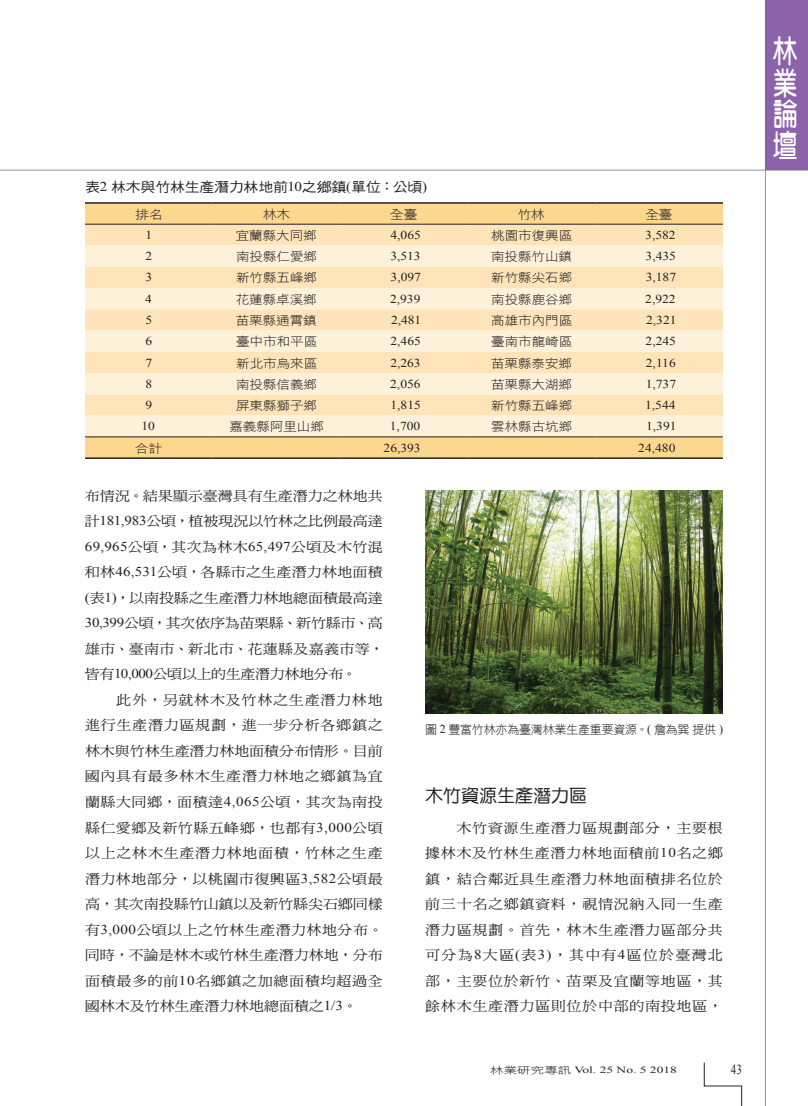
<style>
.page{position:relative;width:808px;height:1106px;background:#fff}
.page>*{position:absolute;margin:0;border:0;box-sizing:border-box;transform-origin:0 0}
.t1{font:31.5px/31.5px "DF Yuan W7 WINP BF";color:#fff;text-align:justify;scale:.77 1}
._02-內文中標標準{font:18px "DF Yuan W5 WINP BF";color:#231f20}
.t2{font:13.8px "Times New Roman";color:#231f20;scale:.8 1}
._01內文{font:13.5px/25.5px "DF Ming W5 WINP BF";letter-spacing:.025em;color:#231f20;text-align:justify;scale:1.11 1}
._11-表格-標題{font:13.5px "DF Hei W5 WINP BF";letter-spacing:-.015em;color:#231f20;scale:1.11 1}
._22-表格-內文{font:12.15px "DF Hei W3 WINP BF";color:#231f20;scale:1.11 1}
._22-表格-內文-2{font:12.15px "Times New Roman";color:#231f20;scale:1.11 1}
._06圖說{font:12px "DF Hei W3 WINP BF";letter-spacing:-.015em;color:#231f20}
.t3{font:9.45px "Times New Roman";color:#231f20;scale:1.43 1}
.s1{font-family:"Times New Roman"}
.s2{font-family:"DF Hei W3 WINP BF"}
</style>
<div class="page">
<hr style="left:0;top:170px;width:808px;height:1px;background:#6c6d70">
<hr style="left:765px;top:0;width:1px;height:1106px;background:#6c6d70">
<svg style="left:704px;top:1062px;width:38px;height:44px"></svg>
<div style="left:766px;top:0;width:42px;height:170px;background:#8c62aa"></div>
<div style="left:85px;top:204px;width:638px;height:253px;background:#fed78f"></div>
<div style="left:85px;top:225px;width:638px;height:20px;background:#fee4b8"></div>
<svg style="left:85px;top:245px;width:638px;height:191px;fill:#fef1d9"></svg>
<hr style="left:85px;top:224px;width:128px;height:1px;background:#231f20">
<hr style="left:213px;top:224px;width:127px;height:1px;background:#231f20">
<hr style="left:340px;top:224px;width:128px;height:1px;background:#231f20">
<hr style="left:468px;top:224px;width:127px;height:1px;background:#231f20">
<hr style="left:595px;top:224px;width:128px;height:1px;background:#231f20">
<hr style="left:85px;top:436px;width:128px;height:1px;background:#231f20">
<hr style="left:213px;top:436px;width:127px;height:1px;background:#231f20">
<hr style="left:340px;top:436px;width:128px;height:1px;background:#231f20">
<hr style="left:468px;top:436px;width:127px;height:1px;background:#231f20">
<hr style="left:595px;top:436px;width:128px;height:1px;background:#231f20">
<hr style="left:85px;top:202px;width:128px;height:2px;background:#231f20">
<hr style="left:213px;top:202px;width:127px;height:2px;background:#231f20">
<hr style="left:340px;top:202px;width:128px;height:2px;background:#231f20">
<hr style="left:468px;top:202px;width:127px;height:2px;background:#231f20">
<hr style="left:595px;top:202px;width:128px;height:2px;background:#231f20">
<hr style="left:85px;top:457px;width:128px;height:2px;background:#231f20">
<hr style="left:213px;top:457px;width:127px;height:2px;background:#231f20">
<hr style="left:340px;top:457px;width:128px;height:2px;background:#231f20">
<hr style="left:468px;top:457px;width:127px;height:2px;background:#231f20">
<hr style="left:595px;top:457px;width:128px;height:2px;background:#231f20">
<img style="left:425px;top:490px;width:298px;height:223px">
<p class="_11-表格-標題" style="left:85px;top:180px;width:310px">表<span class="s1">2</span> 林木與竹林生產潛力林地前<span class="s1">10</span>之鄉鎮<span class="s1">(</span>單位：公頃<span class="s1">)</span></p>
<p class="_22-表格-內文" style="left:136px;top:208px;width:26px">排名</p>
<p class="_22-表格-內文" style="left:263px;top:208px;width:26px">林木</p>
<p class="_22-表格-內文" style="left:390px;top:208px;width:26px">全臺</p>
<p class="_22-表格-內文" style="left:518px;top:208px;width:26px">竹林</p>
<p class="_22-表格-內文" style="left:645px;top:208px;width:26px">全臺</p>
<p class="_22-表格-內文-2" style="left:145px;top:227px;width:8px">1</p>
<p class="_22-表格-內文" style="left:236px;top:229px;width:74px">宜蘭縣大同鄉</p>
<p class="_22-表格-內文-2" style="left:390px;top:227px;width:29px">4,065</p>
<p class="_22-表格-內文" style="left:491px;top:229px;width:74px">桃園市復興區</p>
<p class="_22-表格-內文-2" style="left:645px;top:227px;width:29px">3,582</p>
<p class="_22-表格-內文-2" style="left:145px;top:248px;width:8px">2</p>
<p class="_22-表格-內文" style="left:236px;top:250px;width:74px">南投縣仁愛鄉</p>
<p class="_22-表格-內文-2" style="left:390px;top:248px;width:29px">3,513</p>
<p class="_22-表格-內文" style="left:491px;top:250px;width:74px">南投縣竹山鎮</p>
<p class="_22-表格-內文-2" style="left:646px;top:248px;width:29px">3,435</p>
<p class="_22-表格-內文-2" style="left:145px;top:269px;width:8px">3</p>
<p class="_22-表格-內文" style="left:236px;top:272px;width:74px">新竹縣五峰鄉</p>
<p class="_22-表格-內文-2" style="left:391px;top:269px;width:29px">3,097</p>
<p class="_22-表格-內文" style="left:491px;top:272px;width:74px">新竹縣尖石鄉</p>
<p class="_22-表格-內文-2" style="left:646px;top:269px;width:29px">3,187</p>
<p class="_22-表格-內文-2" style="left:145px;top:290px;width:8px">4</p>
<p class="_22-表格-內文" style="left:236px;top:293px;width:74px">花蓮縣卓溪鄉</p>
<p class="_22-表格-內文-2" style="left:390px;top:290px;width:29px">2,939</p>
<p class="_22-表格-內文" style="left:491px;top:293px;width:74px">南投縣鹿谷鄉</p>
<p class="_22-表格-內文-2" style="left:645px;top:290px;width:29px">2,922</p>
<p class="_22-表格-內文-2" style="left:145px;top:312px;width:8px">5</p>
<p class="_22-表格-內文" style="left:236px;top:314px;width:74px">苗栗縣通霄鎮</p>
<p class="_22-表格-內文-2" style="left:391px;top:312px;width:29px">2,481</p>
<p class="_22-表格-內文" style="left:491px;top:314px;width:74px">高雄市內門區</p>
<p class="_22-表格-內文-2" style="left:646px;top:312px;width:29px">2,321</p>
<p class="_22-表格-內文-2" style="left:146px;top:333px;width:8px">6</p>
<p class="_22-表格-內文" style="left:236px;top:335px;width:74px">臺中市和平區</p>
<p class="_22-表格-內文-2" style="left:390px;top:333px;width:29px">2,465</p>
<p class="_22-表格-內文" style="left:491px;top:335px;width:74px">臺南市龍崎區</p>
<p class="_22-表格-內文-2" style="left:646px;top:333px;width:29px">2,245</p>
<p class="_22-表格-內文-2" style="left:145px;top:354px;width:8px">7</p>
<p class="_22-表格-內文" style="left:236px;top:357px;width:74px">新北市烏來區</p>
<p class="_22-表格-內文-2" style="left:390px;top:354px;width:29px">2,263</p>
<p class="_22-表格-內文" style="left:491px;top:357px;width:74px">苗栗縣泰安鄉</p>
<p class="_22-表格-內文-2" style="left:646px;top:354px;width:28px">2,116</p>
<p class="_22-表格-內文-2" style="left:146px;top:375px;width:8px">8</p>
<p class="_22-表格-內文" style="left:236px;top:378px;width:74px">南投縣信義鄉</p>
<p class="_22-表格-內文-2" style="left:390px;top:375px;width:29px">2,056</p>
<p class="_22-表格-內文" style="left:491px;top:378px;width:74px">苗栗縣大湖鄉</p>
<p class="_22-表格-內文-2" style="left:646px;top:375px;width:29px">1,737</p>
<p class="_22-表格-內文-2" style="left:145px;top:397px;width:8px">9</p>
<p class="_22-表格-內文" style="left:236px;top:399px;width:74px">屏東縣獅子鄉</p>
<p class="_22-表格-內文-2" style="left:390px;top:397px;width:29px">1,815</p>
<p class="_22-表格-內文" style="left:491px;top:399px;width:74px">新竹縣五峰鄉</p>
<p class="_22-表格-內文-2" style="left:645px;top:397px;width:29px">1,544</p>
<p class="_22-表格-內文-2" style="left:141px;top:418px;width:14px">10</p>
<p class="_22-表格-內文" style="left:229px;top:420px;width:87px">嘉義縣阿里山鄉</p>
<p class="_22-表格-內文-2" style="left:390px;top:418px;width:29px">1,700</p>
<p class="_22-表格-內文" style="left:491px;top:420px;width:74px">雲林縣古坑鄉</p>
<p class="_22-表格-內文-2" style="left:646px;top:418px;width:29px">1,391</p>
<p class="_22-表格-內文" style="left:135px;top:442px;width:26px">合計</p>
<p class="_22-表格-內文-2" style="left:384px;top:439px;width:35px">26,393</p>
<p class="_22-表格-內文-2" style="left:638px;top:439px;width:35px">24,480</p>
<p class="_01內文" style="left:85px;top:483px;width:271px">布情況。結果顯示臺灣具有生產潛力之林地共計<span class="s1">181,983</span>公頃，植被現況以竹林之比例最高達<span class="s1">69,965</span>公頃，其次為林木<span class="s1">65,497</span>公頃及木竹混和林<span class="s1">46,531</span>公頃，各縣市之生產潛力林地面積<span class="s1">(</span>表<span class="s1">1)</span>，以南投縣之生產潛力林地總面積最高達<span class="s1">30,399</span>公頃，其次依序為苗栗縣、新竹縣市、高雄市、臺南市、新北市、花蓮縣及嘉義市等，皆有<span class="s1">10,000</span>公頃以上的生產潛力林地分布。</p>
<p class="_01內文" style="left:85px;top:687px;width:270px;text-indent:31px">此外，另就林木及竹林之生產潛力林地進行生產潛力區規劃，進一步分析各鄉鎮之林木與竹林生產潛力林地面積分布情形。目前國內具有最多林木生產潛力林地之鄉鎮為宜蘭縣大同鄉，面積達<span class="s1">4,065</span>公頃，其次為南投縣仁愛鄉及新竹縣五峰鄉，也都有<span class="s1">3,000</span>公頃以上之林木生產潛力林地面積，竹林之生產潛力林地部分，以桃園市復興區<span class="s1">3,582</span>公頃最高，其次南投縣竹山鎮以及新竹縣尖石鄉同樣有<span class="s1">3,000</span>公頃以上之竹林生產潛力林地分布。同時，不論是林木或竹林生產潛力林地，分布面積最多的前<span class="s1">10</span>名鄉鎮之加總面積均超過全國林木及竹林生產潛力林地總面積之<span class="s1">1/3</span>。</p>
<p class="_06圖說" style="left:425px;top:723px;width:299px">圖 <span class="s1">2</span> 豐富竹林亦為臺灣林業生產重要資源。<span class="s1">(</span> 詹為巽提供 <span class="s1">)</span></p>
<p class="_02-內文中標標準" style="left:425px;top:787px;width:163px">木竹資源生產潛力區</p>
<p class="_01內文" style="left:425px;top:814px;width:270px;text-indent:31px">木竹資源生產潛力區規劃部分，主要根據林木及竹林生產潛力林地面積前<span class="s1">10</span>名之鄉鎮，結合鄰近具生產潛力林地面積排名位於前三十名之鄉鎮資料，視情況納入同一生產潛力區規劃。首先，林木生產潛力區部分共可分為<span class="s1">8</span>大區<span class="s1">(</span>表<span class="s1">3)</span>，其中有<span class="s1">4</span>區位於臺灣北部，主要位於新竹、苗栗及宜蘭等地區，其餘林木生產潛力區則位於中部的南投地區，</p>
<p class="t3" style="left:490px;top:1063px;width:132px"><span class="s2">林業研究專訊</span> Vol. 25 No. 5 2018</p>
<p class="t2" style="left:731px;top:1060px;width:15px">43</p>
<h1 class="t1" style="left:773px;top:35px;width:32px">林業論壇</h1>
</div>
